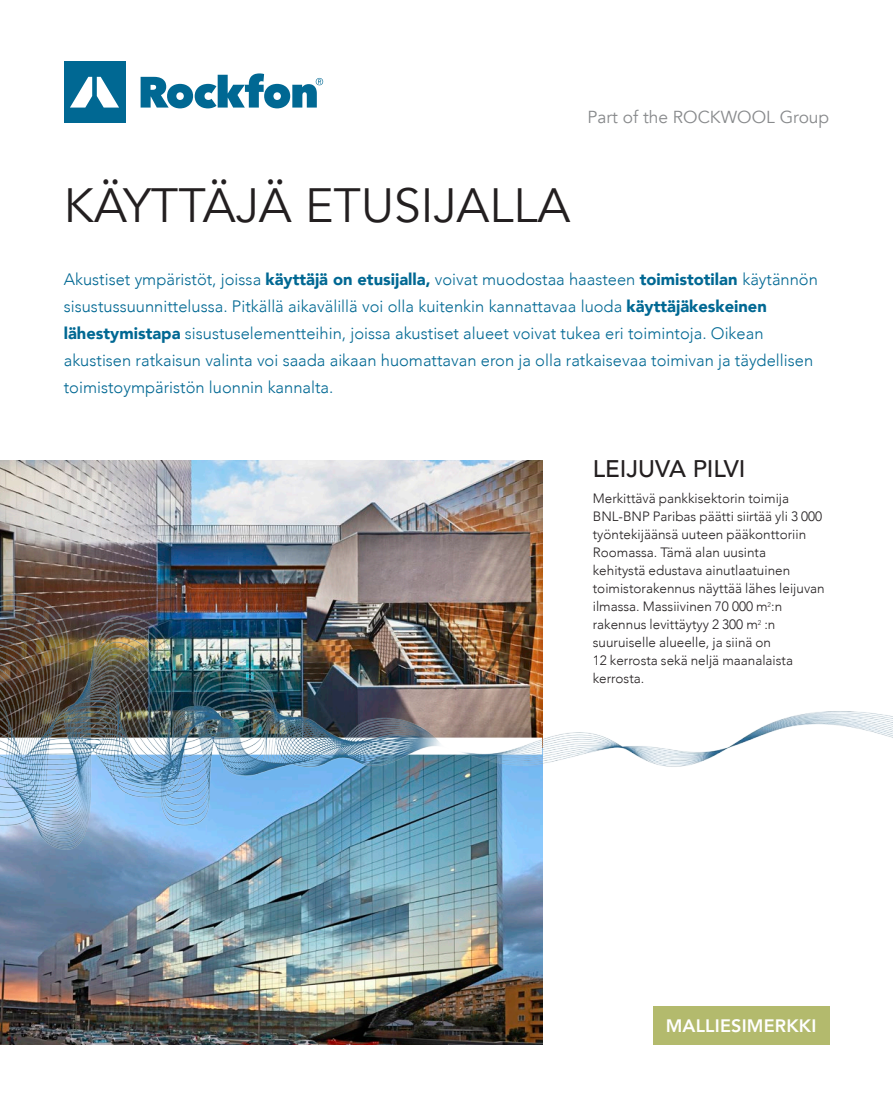
<style>
.page{position:relative;width:893px;height:1106px;background:#fff}
.page>*{position:absolute;margin:0;border:0;box-sizing:border-box;transform-origin:0 0}
.t1{font:48px "Avenir";color:#231f20}
.t2{font:500 24px "Avenir";color:#231f20}
.t3{font:800 18px "Avenir";letter-spacing:.01em;color:#fff}
.t4{font:17.4px "Avenir";color:#888a8c}
.t5{font:300 16.5px/27px "Avenir";color:#006893}
.t6{font:300 13.5px/18px "Avenir";color:#231f20}
.s1{font-weight:900}
</style>
<div class="page">
<img style="left:0;top:860px;width:542px;height:184px">
<img style="left:0;top:460px;width:542px;height:70px">
<svg style="left:141px;top:73px;width:182px;height:35px"></svg>
<div style="left:64px;top:61px;width:61px;height:62px;background:#006893"></div>
<svg style="left:70px;top:77px;width:49px;height:31px"></svg>
<img style="left:0;top:530px;width:893px;height:330px">
<div style="left:653px;top:1006px;width:176px;height:38px;background:#b3ba6d"></div>
<p class="t4" style="left:587px;top:107px;width:243px">Part of the ROCKWOOL Group</p>
<h1 class="t1" style="left:64px;top:177px;width:508px">KÄYTTÄJÄ ETUSIJALLA</h1>
<p class="t5" style="left:64px;top:266px;width:756px">Akustiset ympäristöt, joissa <span class="s1">käyttäjä on etusijalla,</span> voivat muodostaa haasteen <span class="s1">toimistotilan</span> käytännön sisustussuunnittelussa. Pitkällä aikavälillä voi olla kuitenkin kannattavaa luoda <span class="s1">käyttäjäkeskeinen lähestymistapa</span> sisustuselementteihin, joissa akustiset alueet voivat tukea eri toimintoja. Oikean akustisen ratkaisun valinta voi saada aikaan huomattavan eron ja olla ratkaisevaa toimivan ja täydellisen toimistoympäristön luonnin kannalta.</p>
<h2 class="t2" style="left:593px;top:448px;width:154px">LEIJUVA PILVI</h2>
<p class="t6" style="left:593px;top:490px;width:233px">Merkittävä pankkisektorin toimija BNL-BNP Paribas päätti siirtää yli 3 000 työntekijäänsä uuteen pääkonttoriin Roomassa. Tämä alan uusinta<br>kehitystä edustava ainutlaatuinen toimistorakennus näyttää lähes leijuvan ilmassa. Massiivinen 70 000 m<sup>2</sup>:n rakennus levittäytyy 2 300 m<sup>2</sup> :n suuruiselle alueelle, ja siinä on<br>12 kerrosta sekä neljä maanalaista kerrosta.</p>
<p class="t3" style="left:666px;top:1011px;width:152px">MALLIESIMERKKI</p>
</div>
